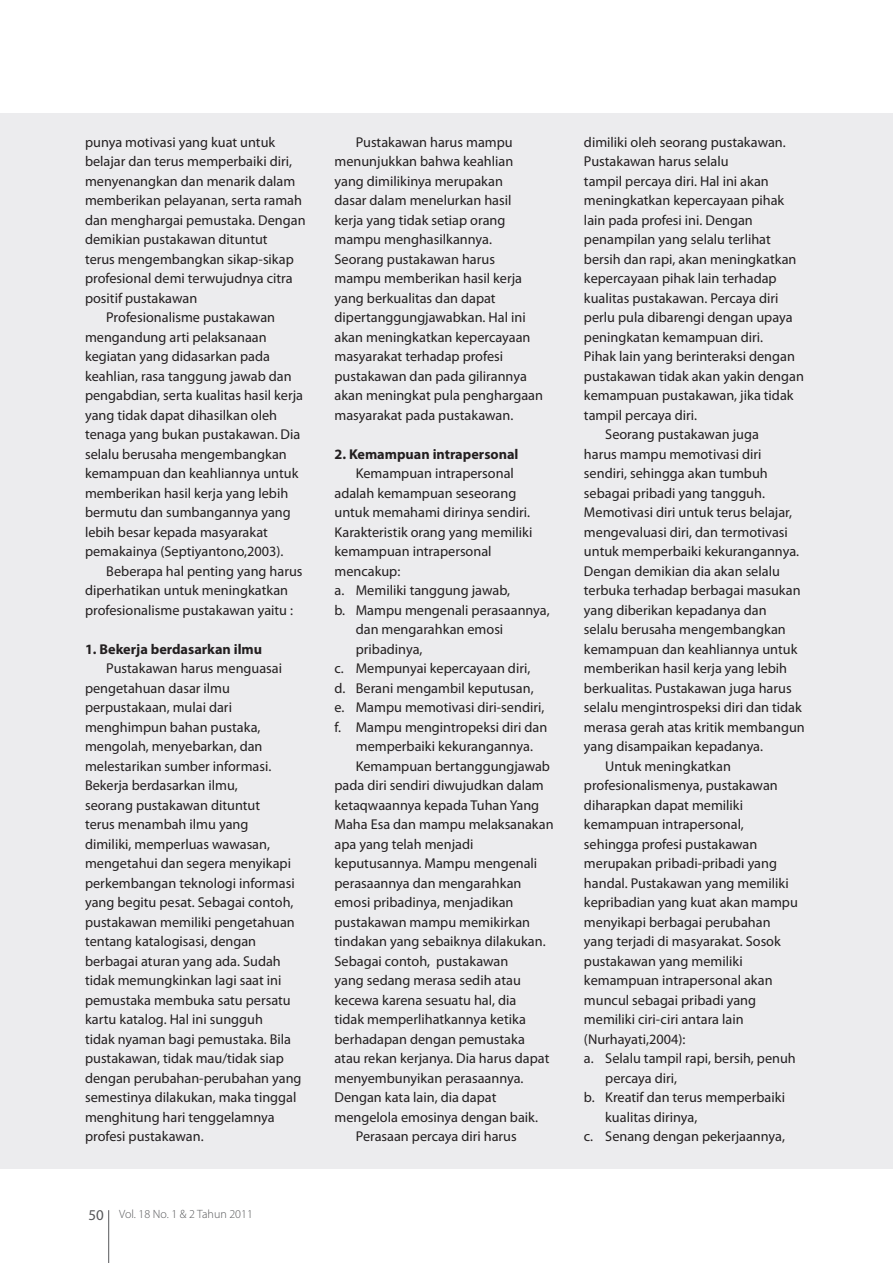
<style>
.page{position:relative;width:893px;height:1263px;background:#fff}
.page>*{position:absolute;margin:0;border:0;box-sizing:border-box;transform-origin:0 0}
.Body_Text_Indent{font:14.25px/19.5px "Myriad Pro";color:#231f20}
.Body_Text_Indent-2{font:700 14.25px "Myriad Pro";color:#231f20}
.t1{font:300 12px "Myriad Pro";color:#57585a}
.s1{font-weight:400;font-size:15px}
</style>
<div class="page">
<hr style="left:108px;top:1210px;width:1px;height:53px;background:#57585a">
<div style="left:0;top:113px;width:893px;height:1055px;background:#ececee"></div>
<p class="Body_Text_Indent" style="left:85px;top:132px;width:222px">punya motivasi yang kuat untuk belajar dan terus memperbaiki diri, menyenangkan dan menarik dalam memberikan pelayanan, serta ramah dan menghargai pemustaka. Dengan demikian pustakawan dituntut<br>terus mengembangkan sikap-sikap profesional demi terwujudnya citra positif pustakawan</p>
<p class="Body_Text_Indent" style="left:85px;top:307px;width:219px;text-indent:21px">Profesionalisme pustakawan mengandung arti pelaksanaan kegiatan yang didasarkan pada keahlian, rasa tanggung jawab dan pengabdian, serta kualitas hasil kerja yang tidak dapat dihasilkan oleh tenaga yang bukan pustakawan. Dia selalu berusaha mengembangkan kemampuan dan keahliannya untuk memberikan hasil kerja yang lebih bermutu dan sumbangannya yang lebih besar kepada masyarakat pemakainya (Septiyantono,2003).</p>
<p class="Body_Text_Indent" style="left:85px;top:561px;width:219px;text-indent:21px">Beberapa hal penting yang harus diperhatikan untuk meningkatkan profesionalisme pustakawan yaitu :</p>
<p class="Body_Text_Indent-2" style="left:85px;top:640px;width:179px">1. Bekerja berdasarkan ilmu</p>
<p class="Body_Text_Indent" style="left:85px;top:658px;width:218px;text-indent:21px">Pustakawan harus menguasai pengetahuan dasar ilmu perpustakaan, mulai dari menghimpun bahan pustaka, mengolah, menyebarkan, dan melestarikan sumber informasi.<br>Bekerja berdasarkan ilmu,<br>seorang pustakawan dituntut<br>terus menambah ilmu yang<br>dimiliki, memperluas wawasan, mengetahui dan segera menyikapi perkembangan teknologi informasi yang begitu pesat. Sebagai contoh, pustakawan memiliki pengetahuan tentang katalogisasi, dengan berbagai aturan yang ada. Sudah tidak memungkinkan lagi saat ini pemustaka membuka satu persatu kartu katalog. Hal ini sungguh<br>tidak nyaman bagi pemustaka. Bila pustakawan, tidak mau/tidak siap dengan perubahan-perubahan yang semestinya dilakukan, maka tinggal menghitung hari tenggelamnya profesi pustakawan.</p>
<p class="t1" style="left:89px;top:1207px;width:166px"><span class="s1">50</span> Vol. 18 No. 1 &amp; 2 Tahun 2011</p>
<p class="Body_Text_Indent" style="left:334px;top:132px;width:210px;text-indent:21px">Pustakawan harus mampu menunjukkan bahwa keahlian yang dimilikinya merupakan<br>dasar dalam menelurkan hasil kerja yang tidak setiap orang mampu menghasilkannya.<br>Seorang pustakawan harus mampu memberikan hasil kerja yang berkualitas dan dapat dipertanggungjawabkan. Hal ini akan meningkatkan kepercayaan masyarakat terhadap profesi pustakawan dan pada gilirannya akan meningkat pula penghargaan masyarakat pada pustakawan.</p>
<p class="Body_Text_Indent-2" style="left:334px;top:445px;width:186px">2. Kemampuan intrapersonal</p>
<p class="Body_Text_Indent" style="left:334px;top:463px;width:199px;text-indent:21px">Kemampuan intrapersonal adalah kemampuan seseorang untuk memahami dirinya sendiri.<br>Karakteristik orang yang memiliki kemampuan intrapersonal mencakup:</p>
<p class="Body_Text_Indent" style="left:334px;top:580px;width:177px">a. Memiliki tanggung jawab,</p>
<p class="Body_Text_Indent" style="left:356px;top:600px;width:196px;text-indent:-21px">b. Mampu mengenali perasaannya, dan mengarahkan emosi pribadinya,</p>
<p class="Body_Text_Indent" style="left:334px;top:658px;width:197px">c. Mempunyai kepercayaan diri,</p>
<p class="Body_Text_Indent" style="left:334px;top:678px;width:201px">d. Berani mengambil keputusan,</p>
<p class="Body_Text_Indent" style="left:334px;top:697px;width:211px">e. Mampu memotivasi diri-sendiri,</p>
<p class="Body_Text_Indent" style="left:334px;top:717px;width:214px;text-align:center">f. Mampu mengintropeksi diri dan memperbaiki kekurangannya.</p>
<p class="Body_Text_Indent" style="left:334px;top:756px;width:221px;text-indent:21px">Kemampuan bertanggungjawab pada diri sendiri diwujudkan dalam ketaqwaannya kepada Tuhan Yang<br>Maha Esa dan mampu melaksanakan apa yang telah menjadi keputusannya. Mampu mengenali perasaannya dan mengarahkan emosi pribadinya, menjadikan pustakawan mampu memikirkan tindakan yang sebaiknya dilakukan.<br>Sebagai contoh, pustakawan<br>yang sedang merasa sedih atau kecewa karena sesuatu hal, dia<br>tidak memperlihatkannya ketika berhadapan dengan pemustaka atau rekan kerjanya. Dia harus dapat menyembunyikan perasaannya.<br>Dengan kata lain, dia dapat mengelola emosinya dengan baik.</p>
<p class="Body_Text_Indent" style="left:356px;top:1126px;width:162px">Perasaan percaya diri harus</p>
<p class="Body_Text_Indent" style="left:584px;top:132px;width:221px">dimiliki oleh seorang pustakawan.<br>Pustakawan harus selalu<br>tampil percaya diri. Hal ini akan meningkatkan kepercayaan pihak lain pada profesi ini. Dengan penampilan yang selalu terlihat bersih dan rapi, akan meningkatkan kepercayaan pihak lain terhadap kualitas pustakawan. Percaya diri perlu pula dibarengi dengan upaya peningkatan kemampuan diri.<br>Pihak lain yang berinteraksi dengan pustakawan tidak akan yakin dengan kemampuan pustakawan, jika tidak tampil percaya diri.</p>
<p class="Body_Text_Indent" style="left:584px;top:424px;width:222px;text-indent:21px">Seorang pustakawan juga<br>harus mampu memotivasi diri sendiri, sehingga akan tumbuh sebagai pribadi yang tangguh.<br>Memotivasi diri untuk terus belajar, mengevaluasi diri, dan termotivasi untuk memperbaiki kekurangannya.<br>Dengan demikian dia akan selalu terbuka terhadap berbagai masukan yang diberikan kepadanya dan<br>selalu berusaha mengembangkan kemampuan dan keahliannya untuk memberikan hasil kerja yang lebih berkualitas. Pustakawan juga harus selalu mengintrospeksi diri dan tidak merasa gerah atas kritik membangun yang disampaikan kepadanya.</p>
<p class="Body_Text_Indent" style="left:584px;top:756px;width:215px;text-indent:21px">Untuk meningkatkan profesionalismenya, pustakawan diharapkan dapat memiliki kemampuan intrapersonal, sehingga profesi pustakawan merupakan pribadi-pribadi yang handal. Pustakawan yang memiliki kepribadian yang kuat akan mampu menyikapi berbagai perubahan yang terjadi di masyarakat. Sosok pustakawan yang memiliki kemampuan intrapersonal akan muncul sebagai pribadi yang memiliki ciri-ciri antara lain (Nurhayati,2004):</p>
<p class="Body_Text_Indent" style="left:605px;top:1048px;width:192px;text-indent:-21px">a. Selalu tampil rapi, bersih, penuh percaya diri,</p>
<p class="Body_Text_Indent" style="left:605px;top:1087px;width:181px;text-indent:-21px">b. Kreatif dan terus memperbaiki kualitas dirinya,</p>
<p class="Body_Text_Indent" style="left:584px;top:1126px;width:203px">c. Senang dengan pekerjaannya,</p>
</div>
